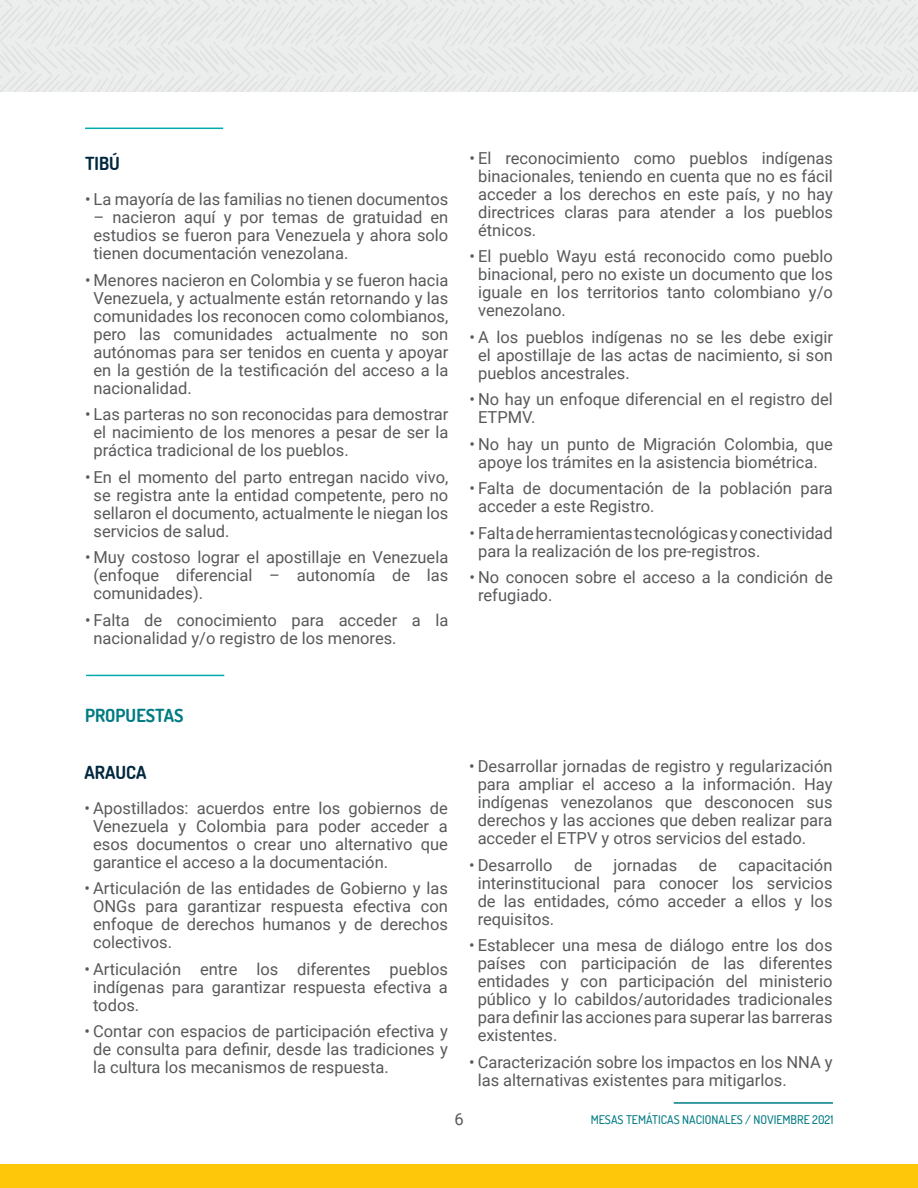
<style>
.page{position:relative;width:918px;height:1188px;background:#fff}
.page>*{position:absolute;margin:0;border:0;box-sizing:border-box;transform-origin:0 0}
.t1{font:700 18px "Dosis";color:#02283f}
.t2{font:700 18px "Dosis";color:#007b83}
.t3{font:16.5px/18px "Roboto";color:#58595b;text-align:justify}
.t4{font:500 12px "Dosis";color:#007b83}
</style>
<div class="page">
<div style="left:0;top:0;width:918px;height:92px;background:#eceded"></div>
<hr style="left:674px;top:1102px;width:159px;height:2px;background:#007b83">
<div style="left:0;top:1165px;width:918px;height:23px;background:#ffc709"></div>
<hr style="left:86px;top:675px;width:138px;height:1px;background:#00aaad">
<hr style="left:85px;top:128px;width:138px;height:1px;background:#00aaad">
<p class="t1" style="left:85px;top:152px;width:36px">TIBÚ</p>
<p class="t3" style="left:85px;top:190px;width:365px">• La mayoría de las familias no tienen documentos</p>
<p class="t3" style="left:94px;top:208px;width:356px">– nacieron aquí y por temas de gratuidad en estudios se fueron para Venezuela y ahora solo tienen documentación venezolana.</p>
<p class="t3" style="left:94px;top:270px;width:356px;text-indent:-8px">• Menores nacieron en Colombia y se fueron hacia Venezuela, y actualmente están retornando y las comunidades los reconocen como colombianos, pero las comunidades actualmente no son autónomas para ser tenidos en cuenta y apoyar en la gestión de la testificación del acceso a la nacionalidad.</p>
<p class="t3" style="left:94px;top:405px;width:356px;text-indent:-8px">• Las parteras no son reconocidas para demostrar el nacimiento de los menores a pesar de ser la práctica tradicional de los pueblos.</p>
<p class="t3" style="left:94px;top:467px;width:356px;text-indent:-8px">• En el momento del parto entregan nacido vivo, se registra ante la entidad competente, pero no sellaron el documento, actualmente le niegan los servicios de salud.</p>
<p class="t3" style="left:94px;top:548px;width:356px;text-indent:-8px">• Muy costoso lograr el apostillaje en Venezuela (enfoque diferencial – autonomía de las comunidades).</p>
<p class="t3" style="left:94px;top:610px;width:356px;text-indent:-8px">• Falta de conocimiento para acceder a la nacionalidad y/o registro de los menores.</p>
<p class="t3" style="left:478px;top:148px;width:356px;text-indent:-8px">• El reconocimiento como pueblos indígenas binacionales, teniendo en cuenta que no es fácil acceder a los derechos en este país, y no hay directrices claras para atender a los pueblos étnicos.</p>
<p class="t3" style="left:478px;top:247px;width:356px;text-indent:-8px">• El pueblo Wayu está reconocido como pueblo binacional, pero no existe un documento que los iguale en los territorios tanto colombiano y/o venezolano.</p>
<p class="t3" style="left:478px;top:327px;width:356px;text-indent:-8px">• A los pueblos indígenas no se les debe exigir el apostillaje de las actas de nacimiento, si son pueblos ancestrales.</p>
<p class="t3" style="left:478px;top:390px;width:356px;text-indent:-8px">• No hay un enfoque diferencial en el registro del<br>ETPMV.</p>
<p class="t3" style="left:470px;top:434px;width:365px;text-align:center">• No hay un punto de Migración Colombia, que apoye los trámites en la asistencia biométrica.</p>
<p class="t3" style="left:478px;top:479px;width:356px;text-indent:-8px">• Falta de documentación de la población para acceder a este Registro.</p>
<p class="t3" style="left:478px;top:523px;width:356px;text-indent:-8px">• Falta de herramientas tecnológicas y conectividad para la realización de los pre-registros.</p>
<p class="t3" style="left:478px;top:568px;width:356px;text-indent:-8px">• No conocen sobre el acceso a la condición de refugiado.</p>
<p class="t2" style="left:85px;top:704px;width:100px">PROPUESTAS</p>
<p class="t1" style="left:85px;top:760px;width:63px">ARAUCA</p>
<p class="t3" style="left:93px;top:798px;width:356px;text-indent:-8px">• Apostillados: acuerdos entre los gobiernos de Venezuela y Colombia para poder acceder a esos documentos o crear uno alternativo que garantice el acceso a la documentación.</p>
<p class="t3" style="left:93px;top:879px;width:356px;text-indent:-8px">• Articulación de las entidades de Gobierno y las ONGs para garantizar respuesta efectiva con enfoque de derechos humanos y de derechos colectivos.</p>
<p class="t3" style="left:93px;top:959px;width:356px;text-indent:-8px">• Articulación entre los diferentes pueblos indígenas para garantizar respuesta efectiva a todos.</p>
<p class="t3" style="left:93px;top:1022px;width:356px;text-indent:-8px">• Contar con espacios de participación efectiva y de consulta para definir, desde las tradiciones y la cultura los mecanismos de respuesta.</p>
<p class="t3" style="left:478px;top:757px;width:356px;text-indent:-8px">• Desarrollar jornadas de registro y regularización para ampliar el acceso a la información. Hay indígenas venezolanos que desconocen sus derechos y las acciones que deben realizar para acceder el ETPV y otros servicios del estado.</p>
<p class="t3" style="left:469px;top:855px;width:85px">• Desarrollo</p>
<p class="t3" style="left:574px;top:855px;width:20px">de</p>
<p class="t3" style="left:614px;top:855px;width:65px">jornadas</p>
<p class="t3" style="left:699px;top:855px;width:20px">de</p>
<p class="t3" style="left:478px;top:855px;width:356px;text-indent:261px">capacitación interinstitucional para conocer los servicios de las entidades, cómo acceder a ellos y los requisitos.</p>
<p class="t3" style="left:478px;top:936px;width:356px;text-indent:-8px">• Establecer una mesa de diálogo entre los dos países con participación de las diferentes entidades y con participación del ministerio público y lo cabildos/autoridades tradicionales para definir las acciones para superar las barreras existentes.</p>
<p class="t3" style="left:478px;top:1053px;width:356px;text-indent:-8px">• Caracterización sobre los impactos en los NNA y las alternativas existentes para mitigarlos.</p>
<p class="t3" style="left:454px;top:1109px;width:11px">6</p>
<p class="t4" style="left:591px;top:1112px;width:244px">MESAS TEMÁTICAS NACIONALES / NOVIEMBRE 2021</p>
</div>
